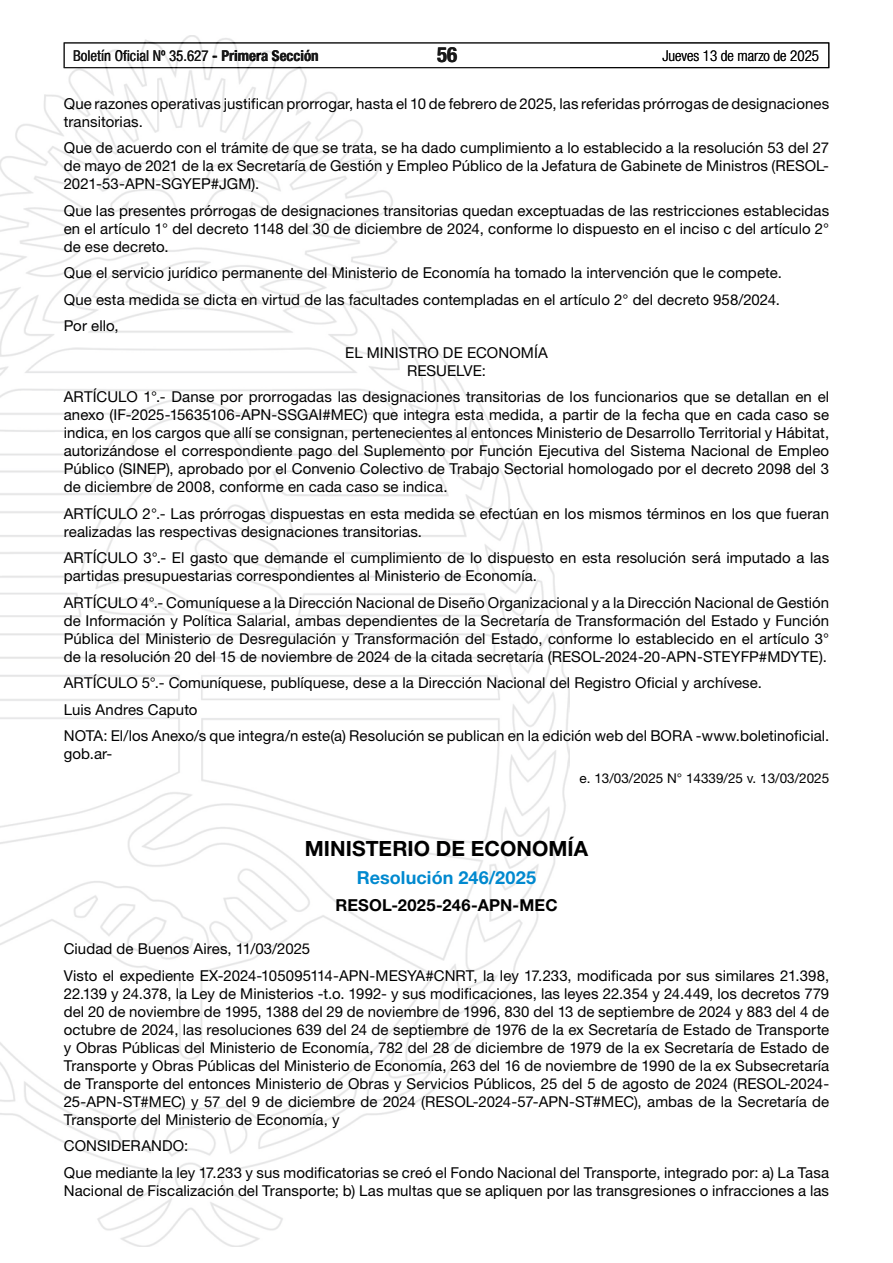
<style>
.page{position:relative;width:893px;height:1263px;background:#fff}
.page>*{position:absolute;margin:0;border:0;box-sizing:border-box;transform-origin:0 0}
.t1{font:700 21px "Helvetica Neue LT Std";color:#000}
.t2{font:700 condensed 21px "Helvetica Neue LT Std";color:#000}
.t3{font:700 18px "Helvetica Neue LT Std";letter-spacing:.005em;color:#0089cf}
.t4{font:700 16.5px "Helvetica Neue LT Std";letter-spacing:.01em;color:#000}
.t5{font:15px/18px "Helvetica Neue LT Std";letter-spacing:.005em;color:#000}
.t6{font:condensed 15px "Helvetica Neue LT Std";color:#000}
.t7{font:300 condensed 15px "Helvetica Neue LT Std";color:#000}
.t8{font:13.5px "Helvetica Neue LT Std";color:#000}
.s1{font-weight:700}
</style>
<div class="page">
<div style="left:64px;top:43px;width:765px;height:25px;border:1px solid #000"></div>
<img style="left:0;top:35px;width:569px;height:1211px">
<p class="t6" style="left:73px;top:47px;width:247px">Boletín Oficial Nº 35.627 <span class="s1">- Primera Sección</span></p>
<h1 class="t2" style="left:437px;top:42px;width:22px">56</h1>
<p class="t7" style="left:662px;top:47px;width:158px">Jueves 13 de marzo de 2025</p>
<p class="t5" style="left:64px;top:94px;width:767px">Que razones operativas justifican prorrogar, hasta el 10 de febrero de 2025, las referidas prórrogas de designaciones transitorias.</p>
<p class="t5" style="left:64px;top:138px;width:767px;text-align:justify">Que de acuerdo con el trámite de que se trata, se ha dado cumplimiento a lo establecido a la resolución 53 del 27 de mayo de 2021 de la ex Secretaría de Gestión y Empleo Público de la Jefatura de Gabinete de Ministros (RESOL-2021-53-APN-SGYEP#JGM).</p>
<p class="t5" style="left:64px;top:201px;width:767px;text-align:justify">Que las presentes prórrogas de designaciones transitorias quedan exceptuadas de las restricciones establecidas en el artículo 1° del decreto 1148 del 30 de diciembre de 2024, conforme lo dispuesto en el inciso c del artículo 2° de ese decreto.</p>
<p class="t5" style="left:64px;top:263px;width:719px">Que el servicio jurídico permanente del Ministerio de Economía ha tomado la intervención que le compete.</p>
<p class="t5" style="left:64px;top:290px;width:718px">Que esta medida se dicta en virtud de las facultades contempladas en el artículo 2° del decreto 958/2024.</p>
<p class="t5" style="left:64px;top:316px;width:56px">Por ello,</p>
<p class="t5" style="left:345px;top:343px;width:204px">EL MINISTRO DE ECONOMÍA</p>
<p class="t5" style="left:64px;top:357px;width:767px;line-height:26.5px;text-align:center">RESUELVE:<br>ARTÍCULO 1°.- Danse por prorrogadas las designaciones transitorias de los funcionarios que se detallan en el</p>
<p class="t5" style="left:64px;top:406px;width:767px;text-align:justify">anexo (IF-2025-15635106-APN-SSGAI#MEC) que integra esta medida, a partir de la fecha que en cada caso se indica, en los cargos que allí se consignan, pertenecientes al entonces Ministerio de Desarrollo Territorial y Hábitat, autorizándose el correspondiente pago del Suplemento por Función Ejecutiva del Sistema Nacional de Empleo Público (SINEP), aprobado por el Convenio Colectivo de Trabajo Sectorial homologado por el decreto 2098 del 3 de diciembre de 2008, conforme en cada caso se indica.</p>
<p class="t5" style="left:64px;top:504px;width:767px">ARTÍCULO 2°.- Las prórrogas dispuestas en esta medida se efectúan en los mismos términos en los que fueran realizadas las respectivas designaciones transitorias.</p>
<p class="t5" style="left:64px;top:549px;width:767px">ARTÍCULO 3°.- El gasto que demande el cumplimiento de lo dispuesto en esta resolución será imputado a las partidas presupuestarias correspondientes al Ministerio de Economía.</p>
<p class="t5" style="left:64px;top:593px;width:767px;text-align:justify">ARTÍCULO 4°.- Comuníquese a la Dirección Nacional de Diseño Organizacional y a la Dirección Nacional de Gestión de Información y Política Salarial, ambas dependientes de la Secretaría de Transformación del Estado y Función Pública del Ministerio de Desregulación y Transformación del Estado, conforme lo establecido en el artículo 3° de la resolución 20 del 15 de noviembre de 2024 de la citada secretaría (RESOL-2024-20-APN-STEYFP#MDYTE).</p>
<p class="t5" style="left:64px;top:669px;width:767px;line-height:26.5px">ARTÍCULO 5°.- Comuníquese, publíquese, dese a la Dirección Nacional del Registro Oficial y archívese.<br>Luis Andres Caputo<br>NOTA: El/los Anexo/s que integra/n este(a) Resolución se publican en la edición web del BORA -www.boletinoficial.</p>
<p class="t5" style="left:64px;top:745px;width:50px">gob.ar-</p>
<p class="t8" style="left:580px;top:770px;width:251px">e. 13/03/2025 N° 14339/25 v. 13/03/2025</p>
<h1 class="t1" style="left:305px;top:836px;width:285px">MINISTERIO DE ECONOMÍA</h1>
<p class="t3" style="left:357px;top:867px;width:181px">Resolución 246/2025</p>
<p class="t4" style="left:335px;top:895px;width:224px">RESOL-2025-246-APN-MEC</p>
<p class="t5" style="left:64px;top:935px;width:767px;line-height:26.5px">Ciudad de Buenos Aires, 11/03/2025<br>Visto el expediente EX-2024-105095114-APN-MESYA#CNRT, la ley 17.233, modificada por sus similares 21.398,</p>
<p class="t5" style="left:64px;top:984px;width:767px;text-align:justify">22.139 y 24.378, la Ley de Ministerios -t.o. 1992- y sus modificaciones, las leyes 22.354 y 24.449, los decretos 779 del 20 de noviembre de 1995, 1388 del 29 de noviembre de 1996, 830 del 13 de septiembre de 2024 y 883 del 4 de octubre de 2024, las resoluciones 639 del 24 de septiembre de 1976 de la ex Secretaría de Estado de Transporte y Obras Públicas del Ministerio de Economía, 782 del 28 de diciembre de 1979 de la ex Secretaría de Estado de Transporte y Obras Públicas del Ministerio de Economía, 263 del 16 de noviembre de 1990 de la ex Subsecretaría de Transporte del entonces Ministerio de Obras y Servicios Públicos, 25 del 5 de agosto de 2024 (RESOL-2024- 25-APN-ST#MEC) y 57 del 9 de diciembre de 2024 (RESOL-2024-57-APN-ST#MEC), ambas de la Secretaría de Transporte del Ministerio de Economía, y</p>
<p class="t5" style="left:64px;top:1132px;width:767px;line-height:26.5px">CONSIDERANDO:<br>Que mediante la ley 17.233 y sus modificatorias se creó el Fondo Nacional del Transporte, integrado por: a) La Tasa</p>
<p class="t5" style="left:64px;top:1181px;width:767px">Nacional de Fiscalización del Transporte; b) Las multas que se apliquen por las transgresiones o infracciones a las</p>
</div>
